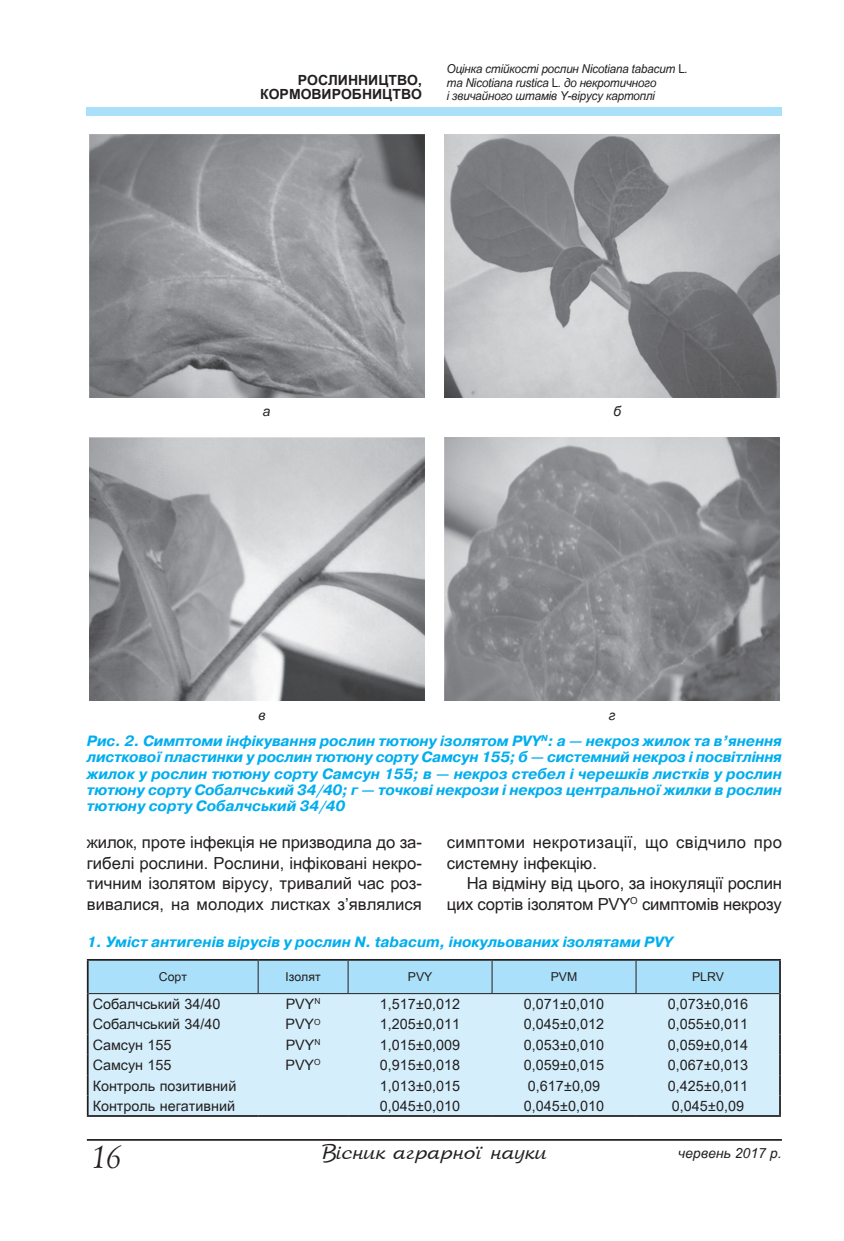
<style>
.page{position:relative;width:844px;height:1241px;background:#fff}
.page>*{position:absolute;margin:0;border:0;box-sizing:border-box;transform-origin:0 0}
.t1{font:italic 31.5px "Lazurski C";color:#231f20}
.t2{font:21px "AS Arbat";color:#231f20}
.t3{font:16.62px/20.5px "Visnyk";color:#231f20;text-align:justify}
.t4{font:16.62px/20.5px "Visnyk";letter-spacing:.02em;color:#231f20}
.t5{font:italic 700 14.88px/16.3px "Pragmatica C";color:#00aeef;text-align:justify}
.t6{font:14.35px "Visnyk";color:#231f20}
.t7{font:700 14px/14px "Visnyk";color:#231f20;text-align:right}
.t8{font:italic 14px "Visnyk";color:#231f20}
.t9{font:italic 12.25px/13.1px "Visnyk";letter-spacing:-.02em;color:#231f20;scale:.96 1}
.t10{font:12.25px "Visnyk";color:#231f20}
.s1{font-style:normal}
</style>
<div class="page">
<div style="left:87px;top:108px;width:694px;height:8px;background:#aae0f9"></div>
<hr style="left:87px;top:1138px;width:694px;height:2px;background:#231f20">
<img style="left:89px;top:134px;width:335px;height:263px">
<img style="left:444px;top:134px;width:335px;height:263px">
<img style="left:89px;top:437px;width:335px;height:263px">
<img style="left:444px;top:437px;width:335px;height:263px">
<hr style="left:87px;top:958px;width:171px;height:2px;background:#231f20">
<hr style="left:258px;top:958px;width:90px;height:2px;background:#231f20">
<hr style="left:348px;top:958px;width:144px;height:2px;background:#231f20">
<hr style="left:492px;top:958px;width:144px;height:2px;background:#231f20">
<hr style="left:636px;top:958px;width:144px;height:2px;background:#231f20">
<svg style="left:87px;top:959px;width:693px;height:155px;background:#c7e7f5"></svg>
<hr style="left:87px;top:1114px;width:171px;height:2px;background:#231f20">
<hr style="left:258px;top:1114px;width:90px;height:2px;background:#231f20">
<hr style="left:348px;top:1114px;width:144px;height:2px;background:#231f20">
<hr style="left:492px;top:1114px;width:144px;height:2px;background:#231f20">
<hr style="left:636px;top:1114px;width:144px;height:2px;background:#231f20">
<p class="t7" style="left:260px;top:73px;width:163px">Рослинництво, кормовиробництво</p>
<p class="t9" style="left:446px;top:63px;width:253px">Оцінка стійкості рослин Nicotiana tabacum <span class="s1">L</span>. та Nicotiana rustica <span class="s1">L</span>. до некротичного<br>і звичайного штамів Y-вірусу картоплі</p>
<p class="t8" style="left:262px;top:403px;width:9px">а</p>
<p class="t8" style="left:613px;top:403px;width:9px">б</p>
<p class="t8" style="left:258px;top:707px;width:9px">в</p>
<p class="t8" style="left:608px;top:707px;width:8px">г</p>
<p class="t5" style="left:87px;top:732px;width:696px">Рис. 2. Симптоми інфікування рослин тютюну ізолятом PVY<sup>N</sup>: а — некроз жилок та в’янення листкової пластинки у рослин тютюну сорту Самсун 155; б — системний некроз і посвітління жилок у рослин тютюну сорту Самсун 155; в — некроз стебел і черешків листків у рослин тютюну сорту Собалчський 34/40; г — точкові некрози і некроз центральної жилки в рослин тютюну сорту Собалчський 34/40</p>
<p class="t3" style="left:87px;top:832px;width:336px">жилок, проте інфекція не призводила до за&shy;гибелі рослини. Рослини, інфіковані некро&shy;тичним ізолятом вірусу, тривалий час роз&shy;вивалися, на молодих листках з’являлися</p>
<p class="t4" style="left:446px;top:832px;width:336px">симптоми некротизації, що свідчило про системну інфекцію.</p>
<p class="t3" style="left:446px;top:873px;width:337px;text-align:right">На відміну від цього, за інокуляції рослин цих сортів ізолятом PVY<sup>О</sup> симптомів некрозу</p>
<p class="t5" style="left:87px;top:933px;width:587px">1. Уміст антигенів вірусів у рослин N. tabacum, інокульованих ізолятами PVY</p>
<p class="t10" style="left:159px;top:969px;width:30px">Сорт</p>
<p class="t10" style="left:285px;top:969px;width:36px">Ізолят</p>
<p class="t10" style="left:407px;top:969px;width:26px">PVY</p>
<p class="t10" style="left:550px;top:969px;width:28px">PVM</p>
<p class="t10" style="left:691px;top:969px;width:33px">PLRV</p>
<p class="t6" style="left:93px;top:995px;width:129px">Собалчський 34/40</p>
<p class="t6" style="left:286px;top:995px;width:36px">PVY<sup>N</sup></p>
<p class="t6" style="left:380px;top:995px;width:82px">1,517±0,012</p>
<p class="t6" style="left:523px;top:995px;width:82px">0,071±0,010</p>
<p class="t6" style="left:667px;top:995px;width:82px">0,073±0,016</p>
<p class="t6" style="left:93px;top:1016px;width:129px">Собалчський 34/40</p>
<p class="t6" style="left:285px;top:1016px;width:37px">PVY<sup>O</sup></p>
<p class="t6" style="left:380px;top:1016px;width:82px">1,205±0,011</p>
<p class="t6" style="left:523px;top:1016px;width:82px">0,045±0,012</p>
<p class="t6" style="left:667px;top:1016px;width:82px">0,055±0,011</p>
<p class="t6" style="left:93px;top:1036px;width:80px">Самсун 155</p>
<p class="t6" style="left:286px;top:1036px;width:36px">PVY<sup>N</sup></p>
<p class="t6" style="left:380px;top:1036px;width:82px">1,015±0,009</p>
<p class="t6" style="left:523px;top:1036px;width:82px">0,053±0,010</p>
<p class="t6" style="left:667px;top:1036px;width:82px">0,059±0,014</p>
<p class="t6" style="left:93px;top:1056px;width:80px">Самсун 155</p>
<p class="t6" style="left:285px;top:1056px;width:37px">PVY<sup>O</sup></p>
<p class="t6" style="left:380px;top:1056px;width:82px">0,915±0,018</p>
<p class="t6" style="left:523px;top:1056px;width:82px">0,059±0,015</p>
<p class="t6" style="left:667px;top:1056px;width:82px">0,067±0,013</p>
<p class="t6" style="left:93px;top:1077px;width:145px">Контроль позитивний</p>
<p class="t6" style="left:380px;top:1077px;width:82px">1,013±0,015</p>
<p class="t6" style="left:527px;top:1077px;width:74px">0,617±0,09</p>
<p class="t6" style="left:667px;top:1077px;width:82px">0,425±0,011</p>
<p class="t6" style="left:93px;top:1097px;width:144px">Контроль негативний</p>
<p class="t6" style="left:380px;top:1097px;width:82px">0,045±0,010</p>
<p class="t6" style="left:523px;top:1097px;width:82px">0,045±0,010</p>
<p class="t6" style="left:671px;top:1097px;width:74px">0,045±0,09</p>
<h1 class="t1" style="left:87px;top:1136px;width:35px">16</h1>
<h2 class="t2" style="left:322px;top:1138px;width:226px">Вісник аграрної науки</h2>
<p class="t8" style="left:678px;top:1145px;width:105px">червень 2017 р.</p>
</div>
